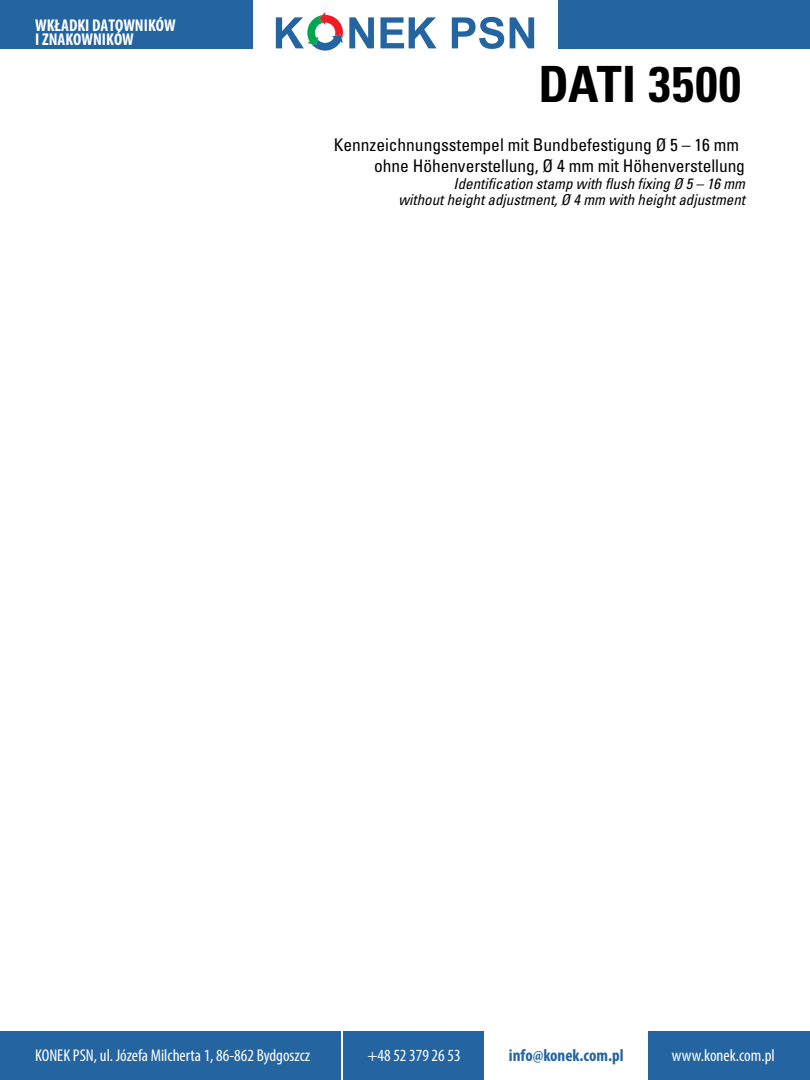
<style>
.page{position:relative;width:810px;height:1080px;background:#fff}
.page>*{position:absolute;margin:0;border:0;box-sizing:border-box;transform-origin:0 0}
.t1{font:700 condensed 50px "Univers LT Std";letter-spacing:.015em;color:#000}
.t2{font:condensed 17.5px/21px "Univers LT Std";letter-spacing:-.005em;color:#000}
.t3{font:condensed 17.12px "Myriad Pro";color:#fff}
.t4{font:700 condensed 17.12px/14px "Myriad Pro";color:#fff}
.t5{font:700 condensed 17.12px "Myriad Pro";color:#2465a1}
.t6{font:italic condensed 15px/16.5px "Univers LT Std";color:#000;text-align:right}
</style>
<div class="page">
<div style="left:0;top:1032px;width:810px;height:48px;background:#2465a1"></div>
<div style="left:484px;top:1031px;width:164px;height:49px;background:#fff"></div>
<hr style="left:341px;top:1031px;width:1px;height:49px;background:#fff">
<div style="left:0;top:0;width:810px;height:48px;background:#2465a1"></div>
<div style="left:253px;top:0;width:304px;height:56px;background:#fff"></div>
<svg style="left:276px;top:12px;width:67px;height:39px"></svg>
<svg style="left:349px;top:17px;width:25px;height:31px"></svg>
<svg style="left:381px;top:17px;width:56px;height:31px"></svg>
<svg style="left:452px;top:17px;width:52px;height:32px"></svg>
<svg style="left:510px;top:17px;width:24px;height:31px"></svg>
<p class="t4" style="left:35px;top:18px;width:142px">WKŁADKI DATOWNIKÓW<br>I ZNAKOWNIKÓW</p>
<p class="t1" style="left:538px;top:54px;width:204px">DATI 3500</p>
<p class="t2" style="left:374px;top:134px;width:372px;text-indent:-40px">Kennzeichnungsstempel mit Bundbefestigung Ø 5 – 16 mm ohne Höhenverstellung, Ø 4 mm mit Höhenverstellung</p>
<p class="t6" style="left:398px;top:175px;width:348px">Identification stamp with flush fixing Ø 5 – 16 mm<br>without height adjustment, Ø 4 mm with height adjustment</p>
<p class="t3" style="left:35px;top:1045px;width:277px">KONEK PSN, ul. Józefa Milcherta 1, 86-862 Bydgoszcz</p>
<p class="t3" style="left:367px;top:1045px;width:95px">+48 52 379 26 53</p>
<p class="t5" style="left:509px;top:1045px;width:116px">info@konek.com.pl</p>
<p class="t3" style="left:672px;top:1045px;width:104px">www.konek.com.pl</p>
</div>
